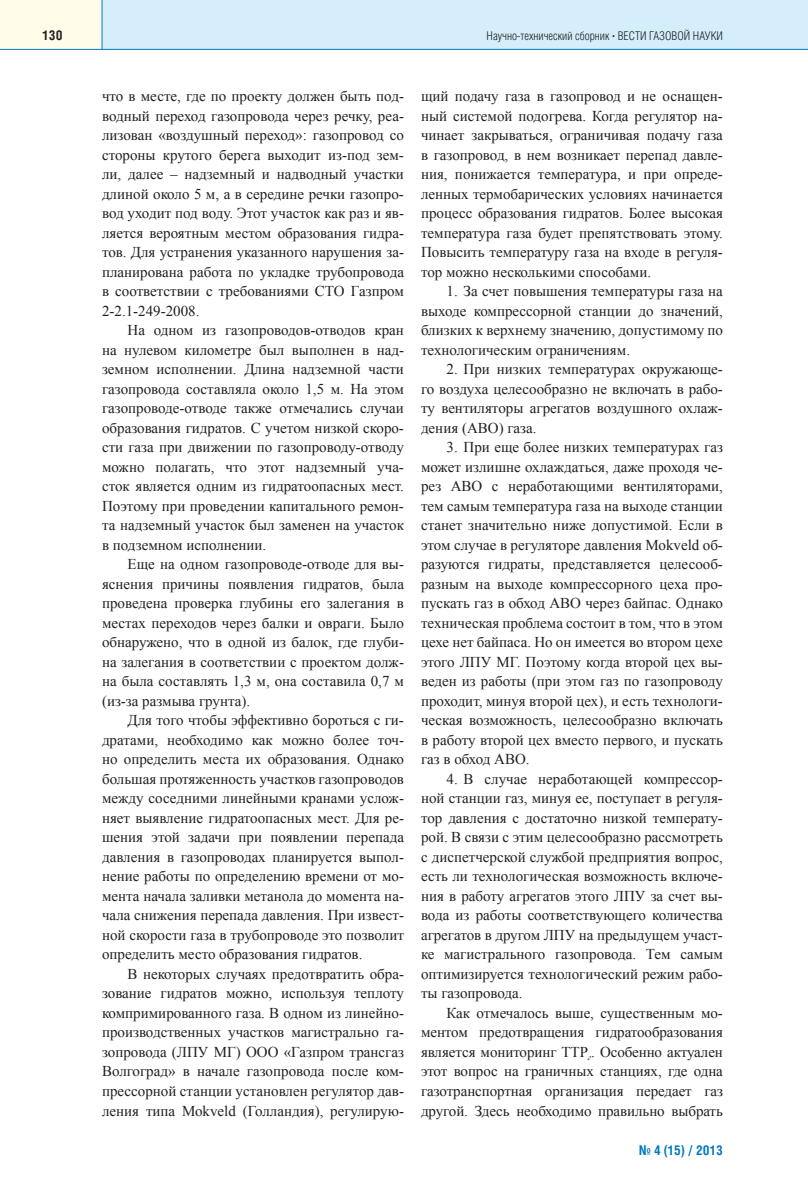
<style>
.page{position:relative;width:808px;height:1187px;background:#fff}
.page>*{position:absolute;margin:0;border:0;box-sizing:border-box;transform-origin:0 0}
.t1{font:15px/19.5px "Times New Roman";color:#231f20;text-align:justify}
.t2{font:700 13.5px "Helios Cond";color:#0079c2}
.t3{font:700 13.5px "Helios Cond";color:#231f20}
.t4{font:300 12px "Helios Cond";color:#231f20}
.s1{font-family:"Times New Roman";font-weight:700}
</style>
<div class="page">
<div style="left:102px;top:0;width:706px;height:49px;background:#d4effb"></div>
<div style="left:0;top:0;width:102px;height:49px;background:#fffde9"></div>
<hr style="left:0;top:49px;width:808px;height:1px;background:#0079c2">
<hr style="left:102px;top:0;width:1px;height:49px;background:#0079c2">
<p class="t3" style="left:42px;top:31px;width:22px">130</p>
<p class="t4" style="left:487px;top:32px;width:238px">Научно-технический сборник <span class="s1">·</span> ВЕСТИ ГАЗОВОЙ НАУКИ</p>
<p class="t1" style="left:102px;top:86px;width:303px">что в месте, где по проекту должен быть под&shy;водный переход газопровода через речку, реа&shy;лизован «воздушный переход»: газопровод со стороны крутого берега выходит из-под зем&shy;ли, далее – надземный и надводный участки длиной около 5 м, а в середине речки газопро&shy;вод уходит под воду. Этот участок как раз и яв&shy;ляется вероятным местом образования гидра&shy;тов. Для устранения указанного нарушения за&shy;планирована работа по укладке трубопровода в соответствии с требованиями СТО Газпром 2-2.1-249-2008.</p>
<p class="t1" style="left:102px;top:320px;width:303px;text-indent:26px">На одном из газопроводов-отводов кран на нулевом километре был выполнен в над&shy;земном исполнении. Длина надземной части газопровода составляла около 1,5 м. На этом газопроводе-отводе также отмечались случаи образования гидратов. С учетом низкой скоро&shy;сти газа при движении по газопроводу-отводу можно полагать, что этот надземный уча&shy;сток является одним из гидратоопасных мест.<br>Поэтому при проведении капитального ремон&shy;та надземный участок был заменен на участок в подземном исполнении.</p>
<p class="t1" style="left:102px;top:554px;width:303px;text-indent:26px">Еще на одном газопроводе-отводе для вы&shy;яснения причины появления гидратов, была проведена проверка глубины его залегания в местах переходов через балки и овраги. Было обнаружено, что в одной из балок, где глуби&shy;на залегания в соответствии с проектом долж&shy;на была составлять 1,3 м, она составила 0,7 м (из-за размыва грунта).</p>
<p class="t1" style="left:102px;top:710px;width:303px;text-indent:26px">Для того чтобы эффективно бороться с ги&shy;дратами, необходимо как можно более точ&shy;но определить места их образования. Однако большая протяженность участков газопроводов между соседними линейными кранами услож&shy;няет выявление гидратоопасных мест. Для ре&shy;шения этой задачи при появлении перепада давления в газопроводах планируется выпол&shy;нение работы по определению времени от мо&shy;мента начала заливки метанола до момента на&shy;чала снижения перепада давления. При извест&shy;ной скорости газа в трубопроводе это позволит определить место образования гидратов.</p>
<p class="t1" style="left:102px;top:964px;width:303px;text-indent:26px">В некоторых случаях предотвратить обра&shy;зование гидратов можно, используя теплоту компримированного газа. В одном из линейно&shy;производственных участков магистрально га&shy;зопровода (ЛПУ МГ) ООО «Газпром трансгаз Волгоград» в начале газопровода после ком&shy;прессорной станции установлен регулятор дав&shy;ления типа Моkveld (Голландия), регулирую-</p>
<p class="t1" style="left:421px;top:86px;width:303px">щий подачу газа в газопровод и не оснащен&shy;ный системой подогрева. Когда регулятор на&shy;чинает закрываться, ограничивая подачу газа в газопровод, в нем возникает перепад давле&shy;ния, понижается температура, и при опреде&shy;ленных термобарических условиях начинается процесс образования гидратов. Более высокая температура газа будет препятствовать этому.<br>Повысить температуру газа на входе в регуля&shy;тор можно несколькими способами.</p>
<p class="t1" style="left:421px;top:281px;width:303px;text-indent:26px">1. За счет повышения температуры газа на выходе компрессорной станции до значений, близких к верхнему значению, допустимому по технологическим ограничениям.</p>
<p class="t1" style="left:421px;top:359px;width:303px;text-indent:26px">2. При низких температурах окружающе&shy;го воздуха целесообразно не включать в рабо&shy;ту вентиляторы агрегатов воздушного охлаж&shy;дения (АВО) газа.</p>
<p class="t1" style="left:421px;top:437px;width:303px;text-indent:26px">3. При еще более низких температурах газ может излишне охлаждаться, даже проходя че&shy;рез АВО с неработающими вентиляторами, тем самым температура газа на выходе станции станет значительно ниже допустимой. Если в этом случае в регуляторе давления Моkveld об&shy;разуются гидраты, представляется целесооб&shy;разным на выходе компрессорного цеха про&shy;пускать газ в обход АВО через байпас. Однако техническая проблема состоит в том, что в этом цехе нет байпаса. Но он имеется во втором цехе этого ЛПУ МГ. Поэтому когда второй цех вы&shy;веден из работы (при этом газ по газопроводу проходит, минуя второй цех), и есть технологи&shy;ческая возможность, целесообразно включать в работу второй цех вместо первого, и пускать газ в обход АВО.</p>
<p class="t1" style="left:421px;top:769px;width:303px;text-indent:26px">4. В случае неработающей компрессор&shy;ной станции газ, минуя ее, поступает в регуля&shy;тор давления с достаточно низкой температу&shy;рой. В связи с этим целесообразно рассмотреть с диспетчерской службой предприятия вопрос, есть ли технологическая возможность включе&shy;ния в работу агрегатов этого ЛПУ за счет вы&shy;вода из работы соответствующего количества агрегатов в другом ЛПУ на предыдущем участ&shy;ке магистрального газопровода. Тем самым оптимизируется технологический режим рабо&shy;ты газопровода.</p>
<p class="t1" style="left:421px;top:1003px;width:303px;text-indent:26px">Как отмечалось выше, существенным мо&shy;ментом предотвращения гидратообразования является мониторинг ТТР<sub>г</sub>. Особенно актуален этот вопрос на граничных станциях, где одна газотранспортная организация передает газ другой. Здесь необходимо правильно выбрать</p>
<p class="t2" style="left:639px;top:1145px;width:85px">№ 4 (15) / 2013</p>
</div>
